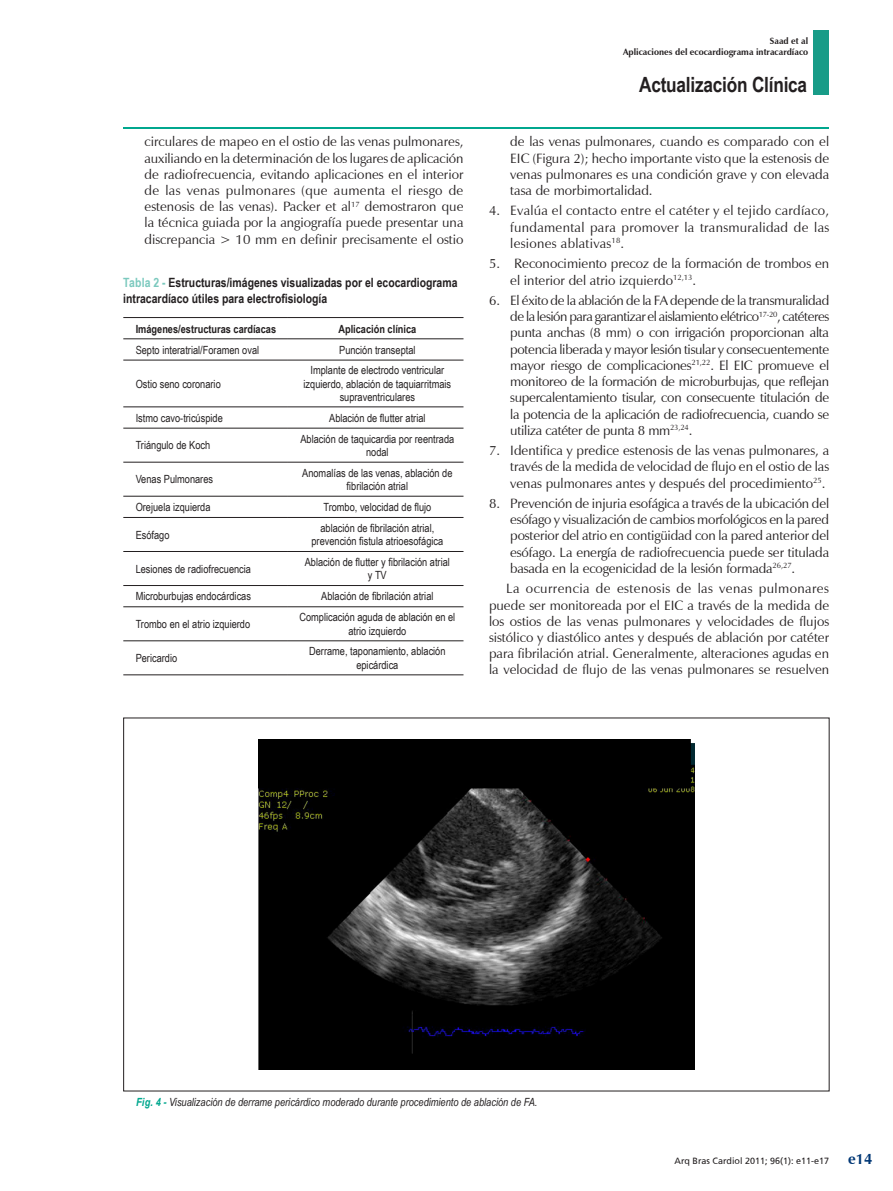
<style>
.page{position:relative;width:893px;height:1191px;background:#fff}
.page>*{position:absolute;margin:0;border:0;box-sizing:border-box;transform-origin:0 0}
.t1{font:700 21px "Arial Narrow";letter-spacing:-.01em;color:#231f20}
.t2{font:700 15px "Zapf Humanist 601 BT";color:#013775}
.Texto{font:13.5px/16.2px "Zapf Humanist 601 BT";color:#231f20;text-align:justify}
._00_TÍTULO{font:700 12.75px/15.3px "Arial Narrow";color:#231f20}
._02_TABELA_texto_cop{font:11.25px/13.5px "Arial Narrow";color:#231f20;text-align:center}
._04_FIGURA_ref{font:italic 11.25px "Arial Narrow";color:#231f20}
._02_TABELA_texto_cop-2{font:700 11.25px "Arial Narrow";color:#231f20}
.t3{font:700 9px "Zapf Humanist 601 BT";color:#231f20}
.t4{font:9px "Frutiger";color:#231f20}
.s1{color:#7bc9be}
.s2{font-weight:700;color:#00a78e}
</style>
<div class="page">
<div style="left:813px;top:30px;width:16px;height:64px;background:#189c88"></div>
<hr style="left:123px;top:127px;width:706px;height:1px;background:#00a78e">
<img style="left:259px;top:739px;width:435px;height:330px">
<hr style="left:123px;top:317px;width:164px;height:1px;background:#231f20">
<hr style="left:287px;top:317px;width:176px;height:1px;background:#231f20">
<hr style="left:123px;top:338px;width:164px;height:1px;background:#231f20">
<hr style="left:287px;top:338px;width:176px;height:1px;background:#231f20">
<hr style="left:123px;top:360px;width:164px;height:1px;background:#231f20">
<hr style="left:287px;top:360px;width:176px;height:1px;background:#231f20">
<hr style="left:123px;top:406px;width:164px;height:1px;background:#231f20">
<hr style="left:287px;top:406px;width:176px;height:1px;background:#231f20">
<hr style="left:123px;top:428px;width:164px;height:1px;background:#231f20">
<hr style="left:287px;top:428px;width:176px;height:1px;background:#231f20">
<hr style="left:123px;top:462px;width:164px;height:1px;background:#231f20">
<hr style="left:287px;top:462px;width:176px;height:1px;background:#231f20">
<hr style="left:123px;top:496px;width:164px;height:1px;background:#231f20">
<hr style="left:287px;top:496px;width:176px;height:1px;background:#231f20">
<hr style="left:123px;top:517px;width:164px;height:1px;background:#231f20">
<hr style="left:287px;top:517px;width:176px;height:1px;background:#231f20">
<hr style="left:123px;top:551px;width:164px;height:1px;background:#231f20">
<hr style="left:287px;top:551px;width:176px;height:1px;background:#231f20">
<hr style="left:123px;top:585px;width:164px;height:1px;background:#231f20">
<hr style="left:287px;top:585px;width:176px;height:1px;background:#231f20">
<hr style="left:123px;top:606px;width:164px;height:1px;background:#231f20">
<hr style="left:287px;top:606px;width:176px;height:1px;background:#231f20">
<hr style="left:123px;top:640px;width:164px;height:1px;background:#231f20">
<hr style="left:287px;top:640px;width:176px;height:1px;background:#231f20">
<hr style="left:123px;top:674px;width:164px;height:1px;background:#231f20">
<hr style="left:287px;top:674px;width:176px;height:1px;background:#231f20">
<p class="t3" style="left:770px;top:36px;width:40px">Saad et al</p>
<p class="t3" style="left:623px;top:47px;width:187px">Aplicaciones del ecocardiograma intracardíaco</p>
<h1 class="t1" style="left:639px;top:69px;width:170px">Actualización Clínica</h1>
<p class="Texto" style="left:145px;top:134px;width:320px">circulares de mapeo en el ostio de las venas pulmonares, auxiliando en la determinación de los lugares de aplicación de radiofrecuencia, evitando aplicaciones en el interior de las venas pulmonares (que aumenta el riesgo de estenosis de las venas). Packer et al<sup>17</sup> demostraron que la técnica guiada por la angiografía puede presentar una discrepancia &gt; 10 mm en definir precisamente el ostio</p>
<p class="Texto" style="left:510px;top:134px;width:320px">de las venas pulmonares, cuando es comparado con el EIC (Figura 2); hecho importante visto que la estenosis de venas pulmonares es una condición grave y con elevada tasa de morbimortalidad.</p>
<p class="Texto" style="left:510px;top:203px;width:320px;text-indent:-21px">4. Evalúa el contacto entre el catéter y el tejido cardíaco, fundamental para promover la transmuralidad de las lesiones ablativas<sup>18</sup>.</p>
<p class="Texto" style="left:510px;top:256px;width:320px;text-indent:-21px">5. Reconocimiento precoz de la formación de trombos en el interior del atrio izquierdo<sup>12,13</sup>.</p>
<p class="Texto" style="left:510px;top:292px;width:320px;text-indent:-21px">6. El éxito de la ablación de la FA depende de la transmuralidad de la lesión para garantizar el aislamiento elétrico<sup>17-20</sup>, catéteres punta anchas (8 mm) o con irrigación proporcionan alta potencia liberada y mayor lesión tisular y consecuentemente mayor riesgo de complicaciones<sup>21,22</sup>. El EIC promueve el monitoreo de la formación de microburbujas, que reflejan supercalentamiento tisular, con consecuente titulación de la potencia de la aplicación de radiofrecuencia, cuando se utiliza catéter de punta 8 mm<sup>23,24</sup>.</p>
<p class="Texto" style="left:510px;top:442px;width:320px;text-indent:-21px">7. Identifica y predice estenosis de las venas pulmonares, a través de la medida de velocidad de flujo en el ostio de las venas pulmonares antes y después del procedimiento<sup>25</sup>.</p>
<p class="Texto" style="left:510px;top:495px;width:320px;text-indent:-21px">8. Prevención de injuria esofágica a través de la ubicación del esófago y visualización de cambios morfológicos en la pared posterior del atrio en contigüidad con la pared anterior del esófago. La energía de radiofrecuencia puede ser titulada basada en la ecogenicidad de la lesión formada<sup>26,27</sup>.</p>
<p class="Texto" style="left:489px;top:580px;width:342px;text-indent:17px">La ocurrencia de estenosis de las venas pulmonares puede ser monitoreada por el EIC a través de la medida de los ostios de las venas pulmonares y velocidades de flujos sistólico y diastólico antes y después de ablación por catéter para fibrilación atrial. Generalmente, alteraciones agudas en la velocidad de flujo de las venas pulmonares se resuelven</p>
<p class="_00_TÍTULO" style="left:123px;top:274px;width:336px"><span class="s1">Tabla 2 -</span> Estructuras/imágenes visualizadas por el ecocardiograma intracardíaco útiles para electrofisiología</p>
<p class="_02_TABELA_texto_cop-2" style="left:136px;top:321px;width:142px">Imágenes/estructuras cardíacas</p>
<p class="_02_TABELA_texto_cop-2" style="left:338px;top:321px;width:79px">Aplicación clínica</p>
<p class="_02_TABELA_texto_cop" style="left:136px;top:342px;width:125px">Septo interatrial/Foramen oval</p>
<p class="_02_TABELA_texto_cop" style="left:339px;top:342px;width:78px">Punción transeptal</p>
<p class="_02_TABELA_texto_cop" style="left:136px;top:376px;width:87px">Ostio seno coronario</p>
<p class="_02_TABELA_texto_cop" style="left:304px;top:363px;width:149px">Implante de electrodo ventricular izquierdo, ablación de taquiarritmais supraventriculares</p>
<p class="_02_TABELA_texto_cop" style="left:136px;top:410px;width:89px">Istmo cavo-tricúspide</p>
<p class="_02_TABELA_texto_cop" style="left:329px;top:410px;width:98px">Ablación de flutter atrial</p>
<p class="_02_TABELA_texto_cop" style="left:136px;top:438px;width:76px">Triángulo de Koch</p>
<p class="_02_TABELA_texto_cop" style="left:300px;top:431px;width:155px">Ablación de taquicardia por reentrada nodal</p>
<p class="_02_TABELA_texto_cop" style="left:136px;top:472px;width:79px">Venas Pulmonares</p>
<p class="_02_TABELA_texto_cop" style="left:302px;top:465px;width:152px">Anomalías de las venas, ablación de fibrilación atrial</p>
<p class="_02_TABELA_texto_cop" style="left:136px;top:500px;width:76px">Orejuela izquierda</p>
<p class="_02_TABELA_texto_cop" style="left:323px;top:500px;width:109px">Trombo, velocidad de flujo</p>
<p class="_02_TABELA_texto_cop" style="left:136px;top:527px;width:35px">Esófago</p>
<p class="_02_TABELA_texto_cop" style="left:311px;top:520px;width:133px">ablación de fibrilación atrial, prevención fistula atrioesofágica</p>
<p class="_02_TABELA_texto_cop" style="left:136px;top:561px;width:117px">Lesiones de radiofrecuencia</p>
<p class="_02_TABELA_texto_cop" style="left:305px;top:555px;width:147px">Ablación de flutter y fibrilación atrial y TV</p>
<p class="_02_TABELA_texto_cop" style="left:136px;top:589px;width:117px">Microburbujas endocárdicas</p>
<p class="_02_TABELA_texto_cop" style="left:321px;top:589px;width:114px">Ablación de fibrilación atrial</p>
<p class="_02_TABELA_texto_cop" style="left:136px;top:617px;width:116px">Trombo en el atrio izquierdo</p>
<p class="_02_TABELA_texto_cop" style="left:299px;top:610px;width:157px">Complicación aguda de ablación en el atrio izquierdo</p>
<p class="_02_TABELA_texto_cop" style="left:136px;top:650px;width:43px">Pericardio</p>
<p class="_02_TABELA_texto_cop" style="left:309px;top:644px;width:138px">Derrame, taponamiento, ablación epicárdica</p>
<p class="_04_FIGURA_ref" style="left:136px;top:1094px;width:403px"><span class="s2">Fig. 4 -</span> Visualización de derrame pericárdico moderado durante procedimiento de ablación de FA.</p>
<p class="t4" style="left:675px;top:1155px;width:156px">Arq Bras Cardiol 2011; 96(1): e11-e17</p>
<p class="t2" style="left:848px;top:1149px;width:26px">e14</p>
</div>
